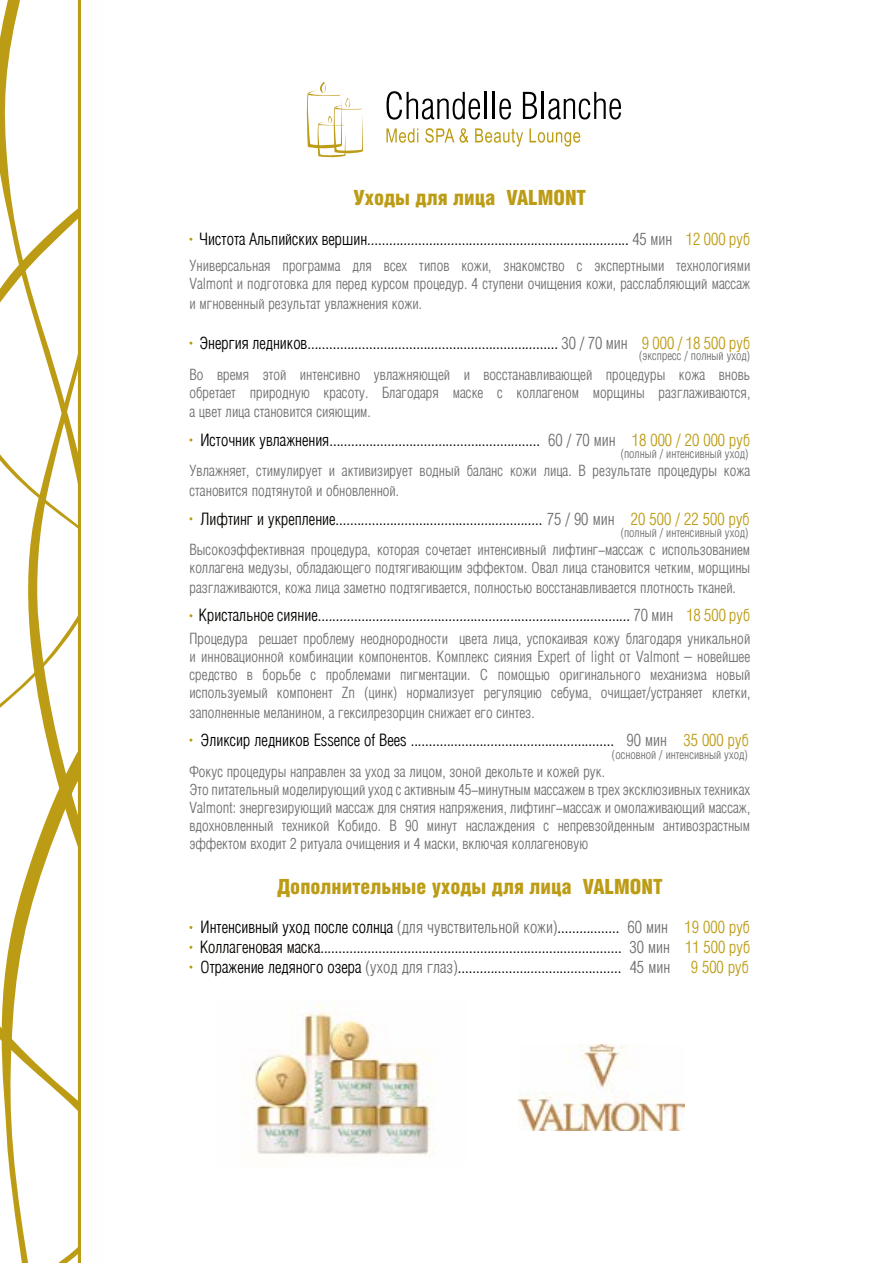
<style>
.page{position:relative;width:893px;height:1263px;background:#fff}
.page>*{position:absolute;margin:0;border:0;box-sizing:border-box;transform-origin:0 0}
.t1{font:21px "Helios Cond Black C";color:#bd9c15}
.t2{font:300 16.5px/19.8px "Helios Cond";color:#000;text-align:justify}
.t3{font:300 15px/18px "Helios Cond";color:#707070}
.t4{font:300 12.15px "Helios Cond";color:#707070}
.s1{color:#707070}
.s2{color:#bd9c15}
.s3{color:#080500}
</style>
<div class="page">
<img style="left:254px;top:1004px;width:177px;height:152px">
<svg style="left:306px;top:82px;width:57px;height:76px"></svg>
<svg style="left:386px;top:91px;width:94px;height:29px"></svg>
<hr style="left:485px;top:92px;width:2px;height:27px;background:#000">
<hr style="left:493px;top:92px;width:2px;height:27px;background:#000">
<svg style="left:499px;top:99px;width:12px;height:20px"></svg>
<svg style="left:523px;top:92px;width:14px;height:27px"></svg>
<hr style="left:542px;top:92px;width:2px;height:27px;background:#000">
<svg style="left:548px;top:92px;width:73px;height:27px"></svg>
<svg style="left:386px;top:128px;width:32px;height:15px"></svg>
<svg style="left:425px;top:128px;width:43px;height:15px"></svg>
<svg style="left:475px;top:128px;width:48px;height:19px"></svg>
<svg style="left:529px;top:128px;width:51px;height:19px"></svg>
<img style="left:519px;top:1045px;width:165px;height:86px">
<svg style="left:0;top:0;width:78px;height:564px"></svg>
<svg style="left:28px;top:564px;width:50px;height:76px"></svg>
<svg style="left:0;top:640px;width:78px;height:623px"></svg>
<div style="left:78px;top:0;width:6px;height:1263px;background:#bd9c15"></div>
<div style="left:81px;top:0;width:22px;height:1263px;background:#fffefd"></div>
<h1 class="t1" style="left:354px;top:186px;width:234px">Уходы для лица VALMONT</h1>
<p class="t2" style="left:199px;top:230px;width:552px">Чистота Альпийских вершин........................................................................ <span class="s1">45 мин</span> <span class="s2">12 000 руб</span></p>
<p class="t3" style="left:189px;top:258px;width:562px">Универсальная программа для всех типов кожи, знакомство с экспертными технологиями<br>Valmont и подготовка для перед курсом процедур. 4 ступени очищения кожи, расслабляющий массаж</p>
<p class="t3" style="left:189px;top:295px;width:234px">и мгновенный результат увлажнения кожи.</p>
<p class="t2" style="left:199px;top:334px;width:552px">Энергия ледников..................................................................... <span class="s1">30 / 70 мин</span> <span class="s2">9 000 / 18 500 руб</span></p>
<p class="t3" style="left:189px;top:366px;width:562px">Во время этой интенсивно увлажняющей и восстанавливающей процедуры кожа вновь обретает природную красоту. Благодаря маске с коллагеном морщины разглаживаются,</p>
<p class="t3" style="left:189px;top:404px;width:183px">а цвет лица становится сияющим.</p>
<p class="t2" style="left:200px;top:430px;width:551px">Источник увлажнения.......................................................... <span class="s1">60 / 70 мин</span> <span class="s2">18 000 / 20 000 руб</span></p>
<p class="t3" style="left:189px;top:462px;width:562px;line-height:19.8px">Увлажняет, стимулирует и активизирует водный баланс кожи лица. В результате процедуры кожа становится подтянутой и обновленной.</p>
<p class="t2" style="left:201px;top:509px;width:551px"><span class="s3">Лифтинг и укрепление....</span>..................................................... <span class="s1">75 / 90 мин</span> <span class="s2">20 500 / 22 500 руб</span></p>
<p class="t3" style="left:189px;top:541px;width:562px">Высокоэффективная процедура, которая сочетает интенсивный лифтинг-массаж с использованием коллагена медузы, обладающего подтягивающим эффектом. Овал лица становится четким, морщины</p>
<p class="t3" style="left:189px;top:579px;width:548px">разглаживаются, кожа лица заметно подтягивается, полностью восстанавливается плотность тканей.</p>
<p class="t2" style="left:199px;top:606px;width:553px"><span class="s3">Кристальное сияние</span>...................................................................................... <span class="s1">70 мин</span> <span class="s2">18 500 руб</span></p>
<p class="t3" style="left:189px;top:630px;width:562px;text-align:justify">Процедура решает проблему неоднородности цвета лица, успокаивая кожу благодаря уникальной и инновационной комбинации компонентов. Комплекс сияния Expert of light от Valmont ± новейшее средство в борьбе с проблемами пигментации. С помощью оригинального механизма новый используемый компонент Zn (цинк) нормализует регуляцию себума, очищает/устраняет клетки,</p>
<p class="t3" style="left:189px;top:704px;width:347px">заполненные меланином, а гексилрезорцин снижает его синтез.</p>
<p class="t2" style="left:201px;top:731px;width:550px">Эликсир ледников Essence of Bees ........................................................ <span class="s1">90 мин</span> <span class="s2">35 000 руб</span></p>
<p class="t3" style="left:189px;top:763px;width:562px">Фокус процедуры направлен за уход за лицом, зоной декольте и кожей рук.<br>Это питательный моделирующий уход с активным 45-минутным массажем в трех эксклюзивных техниках Valmont: энергезирующий массаж для снятия напряжения, лифтинг-массаж и омолаживающий массаж, вдохновленный техникой Кобидо. В 90 минут наслаждения с непревзойденным антивозрастным эффектом входит 2 ритуала очищения и 4 маски, включая коллагеновую</p>
<h1 class="t1" style="left:277px;top:874px;width:387px">Дополнительные уходы для лица VALMONT</h1>
<p class="t2" style="left:200px;top:918px;width:552px">Интенсивный уход после солнца <span class="s1">(для чувствительной кожи)</span>................. <span class="s1">60 мин</span> <span class="s2">19 000 руб </span><span class="s3">Коллагеновая маска</span>................................................................................... <span class="s1">30 мин</span> <span class="s2">11 500 руб </span>Отражение ледяного озера <span class="s1">(уход для глаз)</span>............................................. <span class="s1">45 мин</span> <span class="s2">9 500 руб</span></p>
<p class="t4" style="left:639px;top:350px;width:113px">(экспресс / полный уход)</p>
<p class="t4" style="left:621px;top:448px;width:129px">(полный / интенсивный уход)</p>
<p class="t4" style="left:621px;top:527px;width:129px">(полный / интенсивный уход)</p>
<p class="t4" style="left:612px;top:749px;width:137px">(основной / интенсивный уход)</p>
</div>
